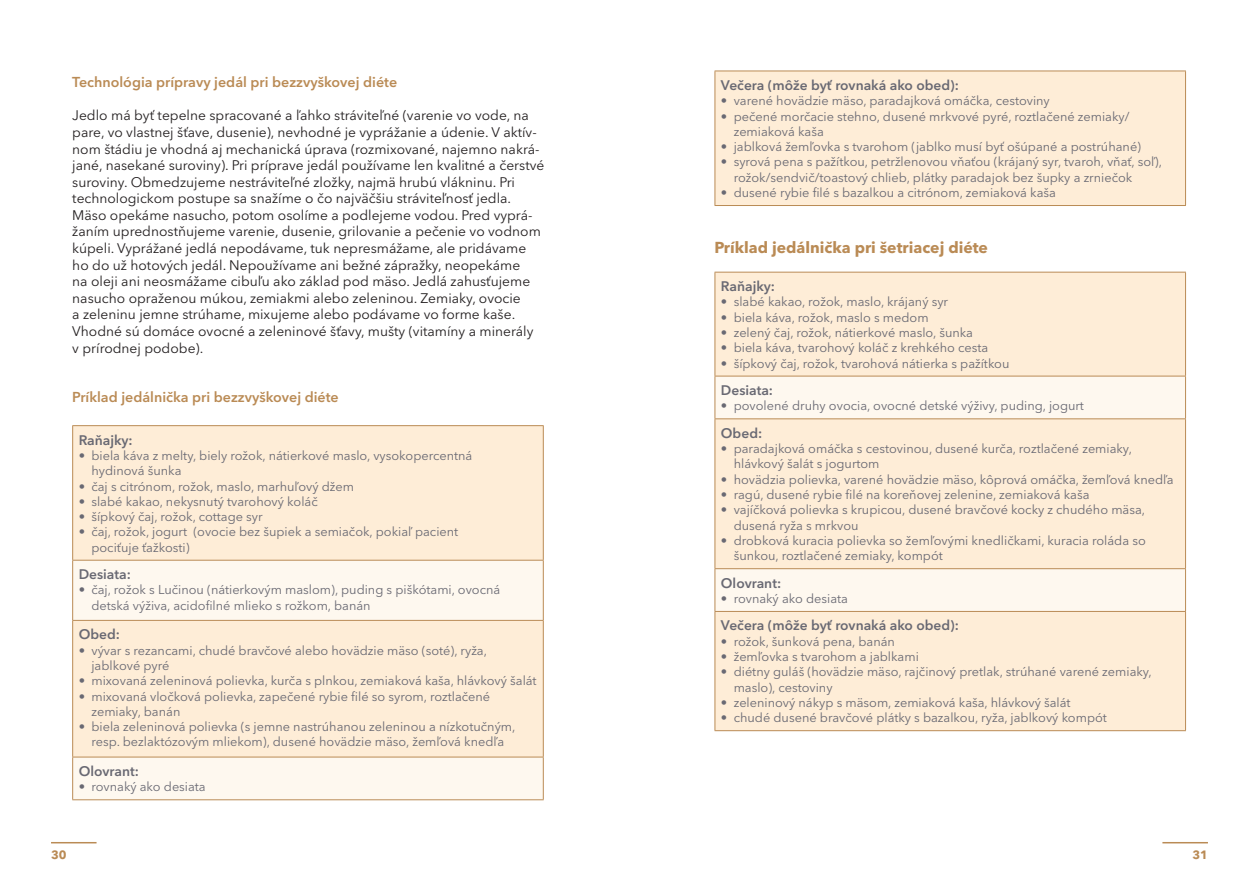
<style>
.page{position:relative;width:1259px;height:893px;background:#fff}
.page>*{position:absolute;margin:0;border:0;box-sizing:border-box;transform-origin:0 0}
.t1{font:700 15.75px "Avenir Next LT Pro";color:#ba8b55}
.t2{font:600 14.25px "Avenir Next LT Pro";color:#ba8b55}
.t3{font:13.8px/16.6px "Avenir Next LT Pro";color:#231f20}
.t4{font:600 13.8px "Avenir Next LT Pro";color:#696973}
.t5{font:12.75px/15.3px "Avenir Next LT Pro";color:#696973}
.t6{font:700 12px "Avenir Next LT Pro";color:#ba8b55}
</style>
<div class="page">
<hr style="left:1162px;top:842px;width:46px;height:1px;background:#ba8b55">
<hr style="left:51px;top:842px;width:46px;height:1px;background:#ba8b55">
<div style="left:73px;top:426px;width:470px;height:134px;background:#feedd7"></div>
<svg style="left:73px;top:561px;width:470px;height:238px;fill:#feedd7"></svg>
<hr style="left:72px;top:425px;width:472px;height:1px;background:#ba8b55">
<hr style="left:72px;top:426px;width:1px;height:134px;background:#ba8b55">
<hr style="left:543px;top:426px;width:1px;height:134px;background:#ba8b55">
<hr style="left:72px;top:560px;width:472px;height:1px;background:#ba8b55">
<hr style="left:72px;top:561px;width:1px;height:59px;background:#ba8b55">
<hr style="left:543px;top:561px;width:1px;height:59px;background:#ba8b55">
<hr style="left:72px;top:620px;width:472px;height:1px;background:#ba8b55">
<hr style="left:72px;top:621px;width:1px;height:136px;background:#ba8b55">
<hr style="left:543px;top:621px;width:1px;height:136px;background:#ba8b55">
<hr style="left:72px;top:757px;width:472px;height:1px;background:#ba8b55">
<hr style="left:72px;top:757px;width:1px;height:42px;background:#ba8b55">
<hr style="left:543px;top:757px;width:1px;height:42px;background:#ba8b55">
<hr style="left:72px;top:799px;width:472px;height:1px;background:#ba8b55">
<div style="left:715px;top:71px;width:470px;height:135px;background:#feedd7"></div>
<hr style="left:714px;top:71px;width:472px;height:1px;background:#ba8b55">
<hr style="left:714px;top:71px;width:1px;height:134px;background:#ba8b55">
<hr style="left:1185px;top:71px;width:1px;height:134px;background:#ba8b55">
<hr style="left:714px;top:205px;width:472px;height:1px;background:#ba8b55">
<div style="left:715px;top:273px;width:470px;height:457px;background:#feedd7"></div>
<svg style="left:715px;top:377px;width:470px;height:234px;fill:#feedd7"></svg>
<hr style="left:714px;top:272px;width:472px;height:1px;background:#ba8b55">
<hr style="left:714px;top:272px;width:1px;height:104px;background:#ba8b55">
<hr style="left:1185px;top:272px;width:1px;height:104px;background:#ba8b55">
<hr style="left:714px;top:376px;width:472px;height:1px;background:#ba8b55">
<hr style="left:714px;top:376px;width:1px;height:42px;background:#ba8b55">
<hr style="left:1185px;top:376px;width:1px;height:42px;background:#ba8b55">
<hr style="left:714px;top:418px;width:472px;height:1px;background:#ba8b55">
<hr style="left:714px;top:419px;width:1px;height:149px;background:#ba8b55">
<hr style="left:1185px;top:419px;width:1px;height:149px;background:#ba8b55">
<hr style="left:714px;top:568px;width:472px;height:1px;background:#ba8b55">
<hr style="left:714px;top:569px;width:1px;height:42px;background:#ba8b55">
<hr style="left:1185px;top:569px;width:1px;height:42px;background:#ba8b55">
<hr style="left:714px;top:611px;width:472px;height:1px;background:#ba8b55">
<hr style="left:714px;top:612px;width:1px;height:118px;background:#ba8b55">
<hr style="left:1185px;top:612px;width:1px;height:118px;background:#ba8b55">
<hr style="left:714px;top:730px;width:472px;height:1px;background:#ba8b55">
<p class="t2" style="left:72px;top:74px;width:326px">Technológia prípravy jedál pri bezzvyškovej diéte</p>
<p class="t3" style="left:72px;top:107px;width:473px">Jedlo má byť tepelne spracované a ľahko stráviteľné (varenie vo vode, na pare, vo vlastnej šťave, dusenie), nevhodné je vyprážanie a údenie. V aktív&shy;nom štádiu je vhodná aj mechanická úprava (rozmixované, najemno nakrá&shy;jané, nasekané suroviny). Pri príprave jedál používame len kvalitné a čerstvé suroviny. Obmedzujeme nestráviteľné zložky, najmä hrubú vlákninu. Pri technologickom postupe sa snažíme o čo najväčšiu stráviteľnosť jedla.<br>Mäso opekáme nasucho, potom osolíme a podlejeme vodou. Pred vyprá&shy;žaním uprednostňujeme varenie, dusenie, grilovanie a pečenie vo vodnom kúpeli. Vyprážané jedlá nepodávame, tuk nepresmážame, ale pridávame ho do už hotových jedál. Nepoužívame ani bežné zápražky, neopekáme<br>na oleji ani neosmážame cibuľu ako základ pod mäso. Jedlá zahusťujeme nasucho opraženou múkou, zemiakmi alebo zeleninou. Zemiaky, ovocie<br>a zeleninu jemne strúhame, mixujeme alebo podávame vo forme kaše.<br>Vhodné sú domáce ovocné a zeleninové šťavy, mušty (vitamíny a minerály<br>v prírodnej podobe).</p>
<p class="t2" style="left:72px;top:389px;width:268px">Príklad jedálnička pri bezzvyškovej diéte</p>
<p class="t4" style="left:79px;top:431px;width:55px">Raňajky:</p>
<p class="t5" style="left:91px;top:448px;width:382px;text-indent:-13px">• biela káva z melty, biely rožok, nátierkové maslo, vysokopercentná hydinová šunka</p>
<p class="t5" style="left:79px;top:478px;width:277px">• čaj s citrónom, rožok, maslo, marhuľový džem</p>
<p class="t5" style="left:79px;top:494px;width:240px">• slabé kakao, nekysnutý tvarohový koláč</p>
<p class="t5" style="left:79px;top:509px;width:186px">• šípkový čaj, rožok, cottage syr</p>
<p class="t5" style="left:91px;top:524px;width:368px;text-indent:-13px">• čaj, rožok, jogurt (ovocie bez šupiek a semiačok, pokiaľ pacient pociťuje ťažkosti)</p>
<p class="t4" style="left:79px;top:566px;width:54px">Desiata:</p>
<p class="t5" style="left:91px;top:582px;width:410px;text-indent:-13px">• čaj, rožok s Lučinou (nátierkovým maslom), puding s piškótami, ovocná detská výživa, acidofilné mlieko s rožkom, banán</p>
<p class="t4" style="left:79px;top:626px;width:43px">Obed:</p>
<p class="t5" style="left:91px;top:642px;width:397px;text-indent:-13px">• vývar s rezancami, chudé bravčové alebo hovädzie mäso (soté), ryža, jablkové pyré</p>
<p class="t5" style="left:79px;top:673px;width:459px">• mixovaná zeleninová polievka, kurča s plnkou, zemiaková kaša, hlávkový šalát</p>
<p class="t5" style="left:91px;top:688px;width:400px;text-indent:-13px">• mixovaná vločková polievka, zapečené rybie filé so syrom, roztlačené zemiaky, banán</p>
<p class="t5" style="left:79px;top:719px;width:438px;text-align:center">• biela zeleninová polievka (s jemne nastrúhanou zeleninou a nízkotučným, resp. bezlaktózovým mliekom), dusené hovädzie mäso, žemľová knedľa</p>
<p class="t4" style="left:79px;top:763px;width:62px">Olovrant:</p>
<p class="t5" style="left:79px;top:779px;width:128px">• rovnaký ako desiata</p>
<p class="t4" style="left:721px;top:77px;width:239px">Večera (môže byť rovnaká ako obed):</p>
<p class="t5" style="left:721px;top:93px;width:330px">• varené hovädzie mäso, paradajková omáčka, cestoviny</p>
<p class="t5" style="left:733px;top:108px;width:397px;text-indent:-13px">• pečené morčacie stehno, dusené mrkvové pyré, roztlačené zemiaky/ zemiaková kaša</p>
<p class="t5" style="left:721px;top:139px;width:422px">• jablková žemľovka s tvarohom (jablko musí byť ošúpané a postrúhané)</p>
<p class="t5" style="left:733px;top:154px;width:430px;text-indent:-13px">• syrová pena s pažítkou, petržlenovou vňaťou (krájaný syr, tvaroh, vňať, soľ), rožok/sendvič/toastový chlieb, plátky paradajok bez šupky a zrniečok</p>
<p class="t5" style="left:721px;top:185px;width:336px">• dusené rybie filé s bazalkou a citrónom, zemiaková kaša</p>
<p class="t1" style="left:714px;top:238px;width:275px">Príklad jedálnička pri šetriacej diéte</p>
<p class="t4" style="left:721px;top:278px;width:55px">Raňajky:</p>
<p class="t5" style="left:721px;top:294px;width:229px">• slabé kakao, rožok, maslo, krájaný syr</p>
<p class="t5" style="left:721px;top:310px;width:209px">• biela káva, rožok, maslo s medom</p>
<p class="t5" style="left:721px;top:325px;width:254px">• zelený čaj, rožok, nátierkové maslo, šunka</p>
<p class="t5" style="left:721px;top:340px;width:269px">• biela káva, tvarohový koláč z krehkého cesta</p>
<p class="t5" style="left:721px;top:355px;width:290px">• šípkový čaj, rožok, tvarohová nátierka s pažítkou</p>
<p class="t4" style="left:721px;top:382px;width:54px">Desiata:</p>
<p class="t5" style="left:721px;top:398px;width:364px">• povolené druhy ovocia, ovocné detské výživy, puding, jogurt</p>
<p class="t4" style="left:721px;top:425px;width:43px">Obed:</p>
<p class="t5" style="left:733px;top:441px;width:400px;text-indent:-13px">• paradajková omáčka s cestovinou, dusené kurča, roztlačené zemiaky, hlávkový šalát s jogurtom</p>
<p class="t5" style="left:721px;top:471px;width:454px">• hovädzia polievka, varené hovädzie mäso, kôprová omáčka, žemľová knedľa</p>
<p class="t5" style="left:721px;top:487px;width:370px">• ragú, dusené rybie filé na koreňovej zelenine, zemiaková kaša</p>
<p class="t5" style="left:733px;top:502px;width:413px;text-indent:-13px">• vajíčková polievka s krupicou, dusené bravčové kocky z chudého mäsa, dusená ryža s mrkvou</p>
<p class="t5" style="left:733px;top:533px;width:414px;text-indent:-13px">• drobková kuracia polievka so žemľovými knedličkami, kuracia roláda so šunkou, roztlačené zemiaky, kompót</p>
<p class="t4" style="left:721px;top:574px;width:62px">Olovrant:</p>
<p class="t5" style="left:721px;top:591px;width:128px">• rovnaký ako desiata</p>
<p class="t4" style="left:721px;top:617px;width:239px">Večera (môže byť rovnaká ako obed):</p>
<p class="t5" style="left:721px;top:633px;width:175px">• rožok, šunková pena, banán</p>
<p class="t5" style="left:721px;top:649px;width:199px">• žemľovka s tvarohom a jablkami</p>
<p class="t5" style="left:733px;top:664px;width:420px;text-indent:-13px">• diétny guláš (hovädzie mäso, rajčinový pretlak, strúhané varené zemiaky, maslo), cestoviny</p>
<p class="t5" style="left:721px;top:695px;width:351px">• zeleninový nákyp s mäsom, zemiaková kaša, hlávkový šalát</p>
<p class="t5" style="left:721px;top:710px;width:387px">• chudé dusené bravčové plátky s bazalkou, ryža, jablkový kompót</p>
<p class="t6" style="left:51px;top:847px;width:17px">30</p>
<p class="t6" style="left:1192px;top:847px;width:17px">31</p>
</div>
